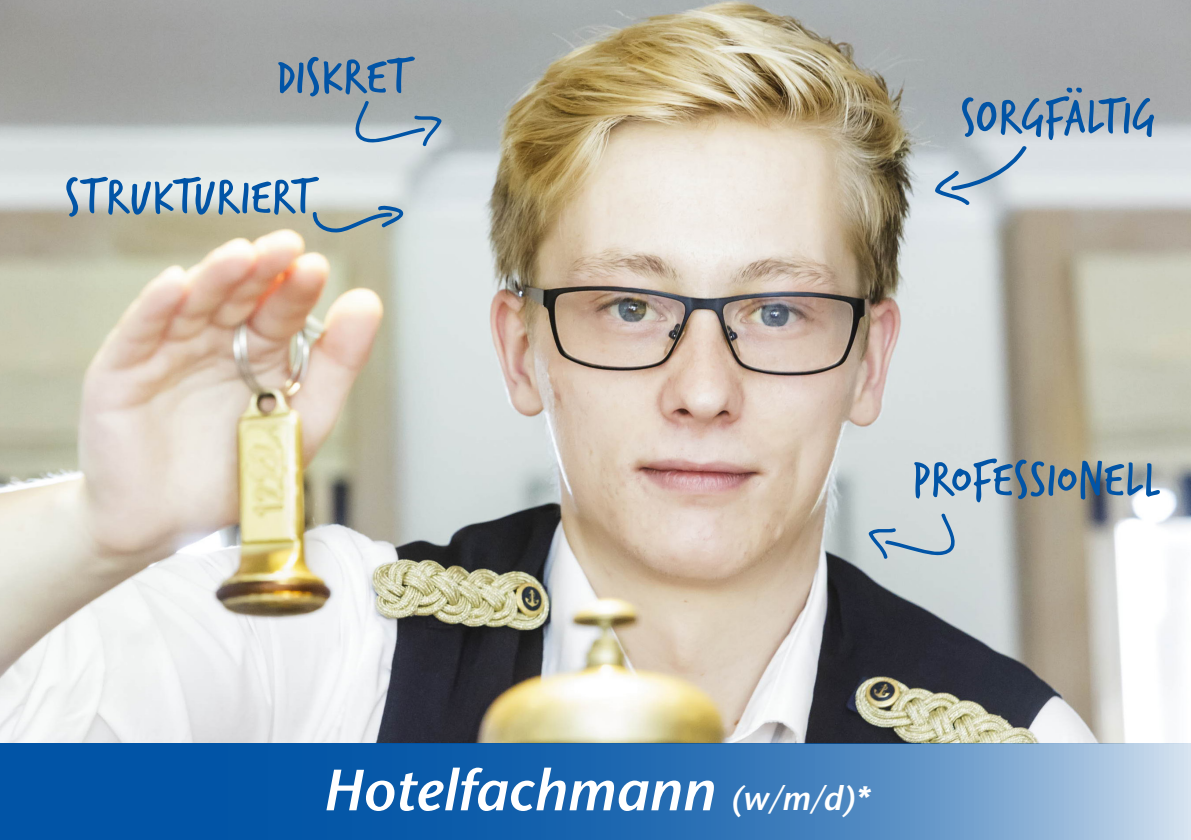
<style>
.page{position:relative;width:1191px;height:840px;background:#fff}
.page>*{position:absolute;margin:0;border:0;box-sizing:border-box;transform-origin:0 0}
.Headline_groß{font:italic 600 58px "Stone Sans Std";color:#fff}
.Handschrift_vorn{font:52.2px "Verveine";color:#0154a6}
.Handschrift_vorn-2{font:52.2px "Verveine";letter-spacing:-.02em;color:#0154a6}
.s1{font-size:60px}
.s2{font-size:34px}
</style>
<div class="page">
<img style="left:0;top:0;width:1191px;height:743px">
<svg style="left:0;top:743px;width:1191px;height:96px;background:#3577b8"></svg>
<svg style="left:934px;top:145px;width:93px;height:61px;background:#b8c7d2"></svg>
<svg style="left:313px;top:205px;width:91px;height:28px;background:#9aaaac"></svg>
<svg style="left:350px;top:100px;width:92px;height:47px;background:#a2b2bd"></svg>
<svg style="left:868px;top:512px;width:91px;height:47px;background:#b5c5d0"></svg>
<p class="Handschrift_vorn" style="left:276px;top:40px;width:141px">DISKRET</p>
<p class="Handschrift_vorn" style="left:64px;top:160px;width:257px">STRUKTURIERT</p>
<p class="Handschrift_vorn-2" style="left:960px;top:80px;width:197px">S<span class="s1">0</span>RGFÄLTIG</p>
<p class="Handschrift_vorn" style="left:911px;top:442px;width:250px">PROFESSIONELL</p>
<p class="Headline_groß" style="left:322px;top:754px;width:548px">Hotelfachmann <span class="s2">(w/m/d)*</span></p>
</div>
